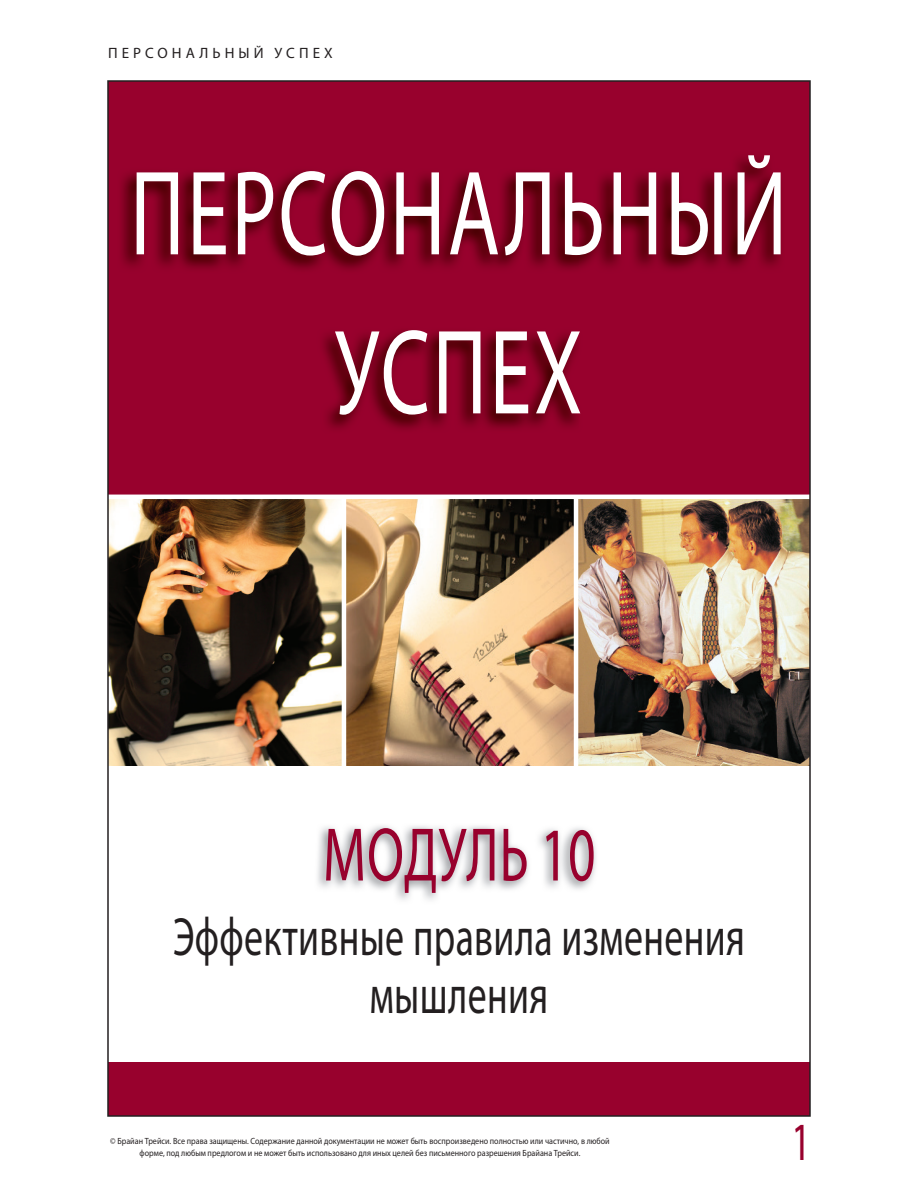
<style>
.page{position:relative;width:918px;height:1188px;background:#fff}
.page>*{position:absolute;margin:0;border:0;box-sizing:border-box;transform-origin:0 0}
.t1{font:121.5px/159px "Myriad Pro";letter-spacing:.03em;color:#fff;text-align:center;scale:.7 1}
.t2{font:76.5px "Myriad Pro";letter-spacing:.08em;color:#98012d;scale:.7 1}
.t3{font:54px/58.5px "Myriad Pro";letter-spacing:.01em;color:#231f20;text-align:center;scale:.7 1}
.t4{font:54px "Myriad Pro";color:#98012d;scale:.7 1}
.t5{font:15px "Myriad Pro";letter-spacing:.27em;color:#231f20}
.t6{font:9px/12px "Myriad Pro";color:#231f20;text-align:center;scale:.9 1}
</style>
<div class="page">
<div style="left:108px;top:1062px;width:702px;height:54px;background:#98012d"></div>
<svg style="left:108px;top:81px;width:702px;height:416px;background:#8c0128"></svg>
<img style="left:346px;top:499px;width:228px;height:266px">
<img style="left:578px;top:499px;width:230px;height:266px">
<img style="left:110px;top:499px;width:232px;height:266px">
<hr style="left:61px;top:495px;width:807px;height:4px;background:#fff">
<img style="left:317px;top:825px;width:279px;height:75px">
<h3 class="t5" style="left:108px;top:43px;width:226px">персональный успех</h3>
<h1 class="t1" style="left:130px;top:132px;width:940px">персональный успех</h1>
<h2 class="t2" style="left:323px;top:808px;width:391px">модуль 10</h2>
<h3 class="t3" style="left:173px;top:907px;width:819px">Эффективные правила изменения мышления</h3>
<p class="t6" style="left:110px;top:1135px;width:557px">© Брайан Трейси. Все права защищены. содержание данной документации не может быть воспроизведено полностью или частично, в любой форме, под любым предлогом и не может быть использовано для иных целей без письменного разрешения Брайана Трейси.</p>
<h3 class="t4" style="left:791px;top:1109px;width:29px">1</h3>
</div>
